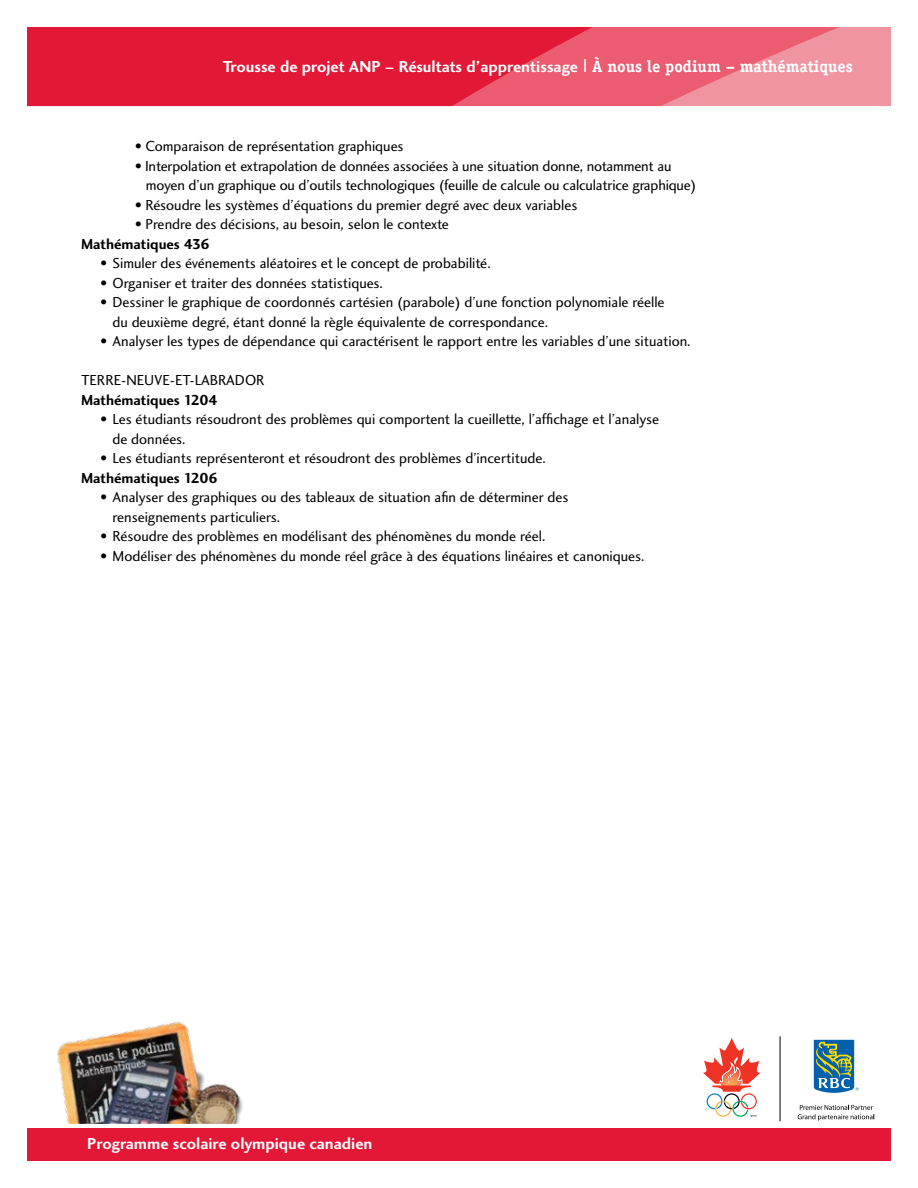
<style>
.page{position:relative;width:918px;height:1188px;background:#fff}
.page>*{position:absolute;margin:0;border:0;box-sizing:border-box;transform-origin:0 0}
.t1{font:16.5px "Charlotte Sans Bold Plain";color:#fff}
.t2{font:15px/19.5px "Charlotte Sans Book Plain";color:#000}
.t3{font:15px "Charlotte Sans Bold Plain";color:#000}
.s1{font-size:19.5px}
.s2{font-family:"Officina Serif";font-weight:700}
</style>
<div class="page">
<svg style="left:703px;top:1038px;width:57px;height:79px"></svg>
<hr style="left:780px;top:1036px;width:1px;height:85px;background:#000">
<svg style="left:814px;top:1040px;width:45px;height:53px;background:#5a929e"></svg>
<svg style="left:798px;top:1105px;width:76px;height:16px"></svg>
<div style="left:27px;top:1128px;width:864px;height:33px;background:#e31836"></div>
<svg style="left:37px;top:27px;width:854px;height:79px;background:#e73e57"></svg>
<img style="left:57px;top:1021px;width:186px;height:103px">
<p class="t1" style="left:223px;top:56px;width:631px">Trousse de projet ANP – Résultats d’apprentissage <span class="s1">|</span> <span class="s2">À nous le podium – mathématiques</span></p>
<p class="t2" style="left:135px;top:136px;width:270px">• Comparaison de représentation graphiques</p>
<p class="t2" style="left:146px;top:156px;width:552px;text-indent:-11px">• Interpolation et extrapolation de données associées à une situation donne, notamment au moyen d’un graphique ou d’outils technologiques (feuille de calcule ou calculatrice graphique)</p>
<p class="t2" style="left:135px;top:195px;width:444px">• Résoudre les systèmes d’équations du premier degré avec deux variables</p>
<p class="t2" style="left:135px;top:214px;width:316px">• Prendre des décisions, au besoin, selon le contexte</p>
<p class="t3" style="left:81px;top:235px;width:130px">Mathématiques 436</p>
<p class="t2" style="left:100px;top:253px;width:392px">• Simuler des événements aléatoires et le concept de probabilité.</p>
<p class="t2" style="left:100px;top:273px;width:284px">• Organiser et traiter des données statistiques.</p>
<p class="t2" style="left:112px;top:292px;width:554px;text-indent:-12px">• Dessiner le graphique de coordonnés cartésien (parabole) d’une fonction polynomiale réelle du deuxième degré, étant donné la règle équivalente de correspondance.</p>
<p class="t2" style="left:100px;top:331px;width:592px">• Analyser les types de dépendance qui caractérisent le rapport entre les variables d’une situation.</p>
<p class="t2" style="left:81px;top:370px;width:185px">TERRE-NEUVE-ET-LABRADOR</p>
<p class="t3" style="left:81px;top:391px;width:138px">Mathématiques 1204</p>
<p class="t2" style="left:112px;top:409px;width:548px;text-indent:-12px">• Les étudiants résoudront des problèmes qui comportent la cueillette, l’affichage et l’analyse de données.</p>
<p class="t2" style="left:100px;top:448px;width:447px">• Les étudiants représenteront et résoudront des problèmes d’incertitude.</p>
<p class="t3" style="left:81px;top:469px;width:138px">Mathématiques 1206</p>
<p class="t2" style="left:112px;top:487px;width:458px;text-indent:-12px">• Analyser des graphiques ou des tableaux de situation afin de déterminer des renseignements particuliers.</p>
<p class="t2" style="left:100px;top:526px;width:446px">• Résoudre des problèmes en modélisant des phénomènes du monde réel.</p>
<p class="t2" style="left:100px;top:546px;width:545px">• Modéliser des phénomènes du monde réel grâce à des équations linéaires et canoniques.</p>
<p class="t1" style="left:87px;top:1134px;width:287px">Programme scolaire olympique canadien</p>
</div>
